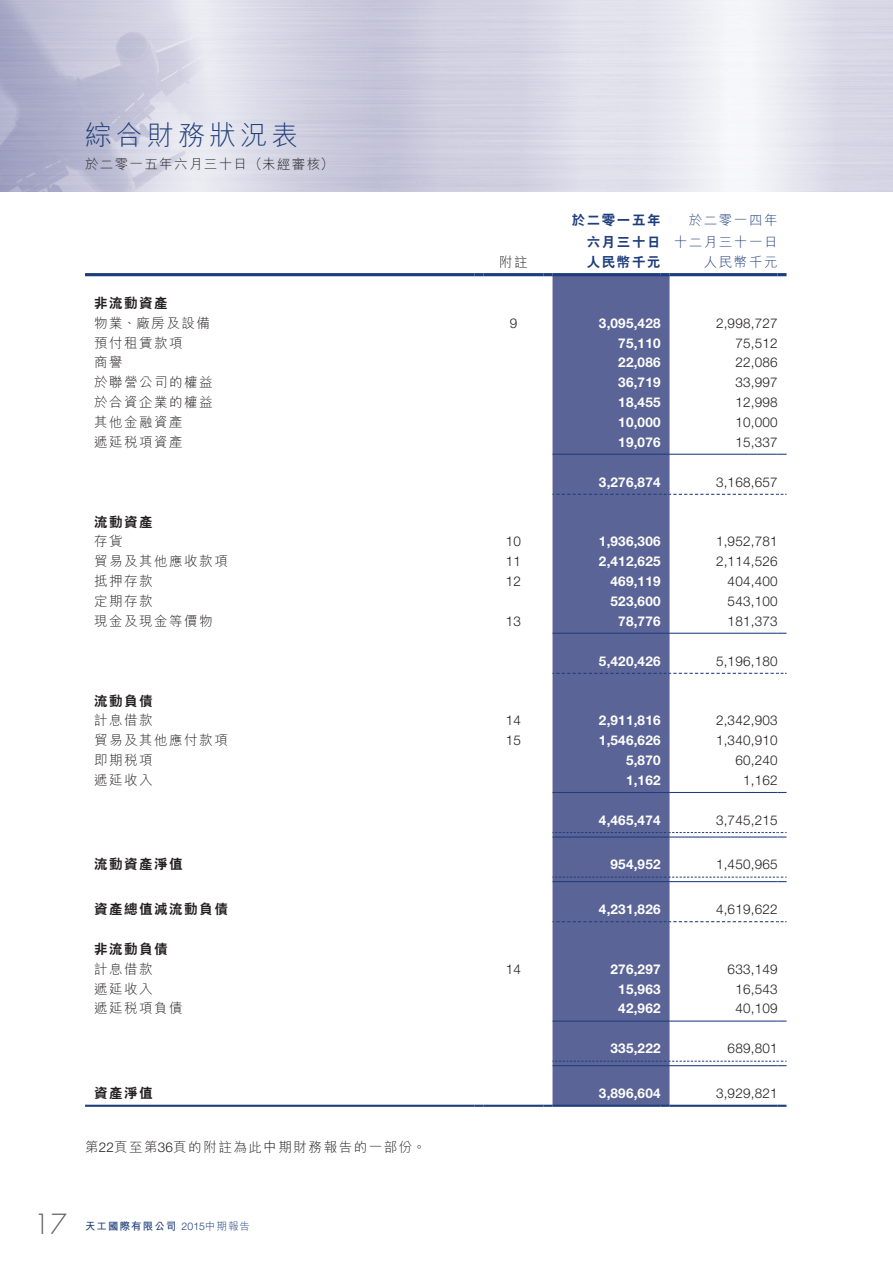
<style>
.page{position:relative;width:893px;height:1263px;background:#fff}
.page>*{position:absolute;margin:0;border:0;box-sizing:border-box;transform-origin:0 0}
.t1{font:300 27px "M Hei HK";letter-spacing:.15em;color:#1e3d7b}
.t2{font:300 27px "Futura Std";color:#636366}
._01_Body_Text{font:300 13.5px "Helvetica Neue LT Std";letter-spacing:.015em;color:#231f20}
._01_Body_Text-2{font:700 13.5px "Helvetica Neue LT Std";letter-spacing:.015em;color:#fff}
._15_Table_Stub{font:300 13.5px "M Hei HK";letter-spacing:.115em;color:#231f20}
._11_P0{font:300 13.5px "M Hei HK";letter-spacing:.115em;color:#231f20}
._15_Table_Stub-2{font:800 13.5px "C Hei 2 HK";letter-spacing:.115em;color:#231f20}
._01_Body_Text-3{font:300 13.5px/22.5px "M Hei HK";letter-spacing:.115em;color:#1e3d7b;text-align:right}
._01_Body_Text-4{font:800 13.5px/22.5px "C Hei 2 HK";letter-spacing:.115em;color:#1e3d7b;text-align:right}
._01_Body_Text-5{font:300 13.5px "M Hei HK";color:#231f20}
.t3{font:300 10.5px "Helvetica Neue LT Std";color:#1e3d7b}
.t4{font:700 10.5px "M Hei HK";letter-spacing:.1em;color:#1e3d7b}
.s1{font-family:"Helvetica Neue LT Std"}
.s2{font-family:"M Hei HK"}
</style>
<div class="page">
<div style="left:552px;top:276px;width:117px;height:829px;background:#5b6497"></div>
<hr style="left:85px;top:273px;width:389px;height:3px;background:#1e3d7b">
<svg style="left:474px;top:273px;width:9px;height:3px"></svg>
<hr style="left:483px;top:273px;width:60px;height:3px;background:#1e3d7b">
<svg style="left:543px;top:273px;width:9px;height:3px"></svg>
<hr style="left:552px;top:273px;width:108px;height:3px;background:#1e3d7b">
<svg style="left:660px;top:273px;width:9px;height:3px"></svg>
<hr style="left:669px;top:273px;width:108px;height:3px;background:#1e3d7b">
<svg style="left:777px;top:273px;width:9px;height:3px"></svg>
<hr style="left:85px;top:1105px;width:389px;height:2px;background:#1e3d7b">
<svg style="left:474px;top:1105px;width:9px;height:2px"></svg>
<hr style="left:483px;top:1105px;width:60px;height:2px;background:#1e3d7b">
<svg style="left:543px;top:1105px;width:9px;height:2px"></svg>
<hr style="left:552px;top:1105px;width:108px;height:2px;background:#1e3d7b">
<svg style="left:660px;top:1105px;width:9px;height:2px"></svg>
<hr style="left:669px;top:1105px;width:108px;height:2px;background:#1e3d7b">
<svg style="left:777px;top:1105px;width:9px;height:2px"></svg>
<svg style="left:552px;top:921px;width:234px;height:1px"></svg>
<hr style="left:552px;top:1020px;width:108px;height:2px;background:#1e3d7b">
<svg style="left:660px;top:1020px;width:9px;height:2px"></svg>
<hr style="left:669px;top:1020px;width:108px;height:2px;background:#1e3d7b">
<svg style="left:777px;top:1020px;width:9px;height:2px"></svg>
<svg style="left:552px;top:1061px;width:234px;height:5px"></svg>
<svg style="left:552px;top:877px;width:234px;height:5px"></svg>
<hr style="left:552px;top:454px;width:108px;height:1px;background:#1e3d7b">
<hr style="left:669px;top:454px;width:108px;height:1px;background:#1e3d7b">
<hr style="left:552px;top:633px;width:108px;height:1px;background:#1e3d7b">
<hr style="left:669px;top:633px;width:108px;height:1px;background:#1e3d7b">
<hr style="left:552px;top:792px;width:108px;height:1px;background:#1e3d7b">
<hr style="left:669px;top:792px;width:108px;height:1px;background:#1e3d7b">
<svg style="left:552px;top:494px;width:234px;height:1px"></svg>
<svg style="left:552px;top:673px;width:234px;height:1px"></svg>
<svg style="left:552px;top:832px;width:234px;height:5px"></svg>
<h1 class="t1" style="left:85px;top:116px;width:215px">綜合財務狀況表</h1>
<p class="_11_P0" style="left:85px;top:154px;width:250px">於二零一五年六月三十日（未經審核(</p>
<p class="_15_Table_Stub-2" style="left:94px;top:294px;width:75px">非流動資產</p>
<p class="_15_Table_Stub" style="left:94px;top:313px;width:118px">物業、廠房及設備</p>
<p class="_15_Table_Stub" style="left:94px;top:333px;width:90px">預付租賃款項</p>
<p class="_15_Table_Stub" style="left:94px;top:353px;width:30px">商譽</p>
<p class="_15_Table_Stub" style="left:94px;top:373px;width:120px">於聯營公司的權益</p>
<p class="_15_Table_Stub" style="left:94px;top:392px;width:120px">於合資企業的權益</p>
<p class="_15_Table_Stub" style="left:94px;top:412px;width:90px">其他金融資產</p>
<p class="_15_Table_Stub" style="left:94px;top:432px;width:90px">遞延稅項資產</p>
<p class="_15_Table_Stub-2" style="left:94px;top:513px;width:60px">流動資產</p>
<p class="_15_Table_Stub" style="left:94px;top:532px;width:30px">存貨</p>
<p class="_15_Table_Stub" style="left:94px;top:552px;width:135px">貿易及其他應收款項</p>
<p class="_15_Table_Stub" style="left:94px;top:571px;width:60px">抵押存款</p>
<p class="_15_Table_Stub" style="left:94px;top:591px;width:60px">定期存款</p>
<p class="_15_Table_Stub" style="left:94px;top:611px;width:120px">現金及現金等價物</p>
<p class="_15_Table_Stub-2" style="left:94px;top:692px;width:60px">流動負債</p>
<p class="_15_Table_Stub" style="left:94px;top:711px;width:60px">計息借款</p>
<p class="_15_Table_Stub" style="left:94px;top:731px;width:135px">貿易及其他應付款項</p>
<p class="_15_Table_Stub" style="left:94px;top:750px;width:60px">即期稅項</p>
<p class="_15_Table_Stub" style="left:94px;top:770px;width:60px">遞延收入</p>
<p class="_15_Table_Stub-2" style="left:94px;top:855px;width:90px">流動資產淨值</p>
<p class="_15_Table_Stub-2" style="left:94px;top:900px;width:135px">資產總值減流動負債</p>
<p class="_15_Table_Stub-2" style="left:94px;top:940px;width:75px">非流動負債</p>
<p class="_15_Table_Stub" style="left:94px;top:959px;width:60px">計息借款</p>
<p class="_15_Table_Stub" style="left:94px;top:979px;width:60px">遞延收入</p>
<p class="_15_Table_Stub" style="left:94px;top:999px;width:90px">遞延稅項負債</p>
<p class="_15_Table_Stub-2" style="left:94px;top:1084px;width:60px">資產淨值</p>
<p class="_11_P0" style="left:85px;top:1137px;width:342px">第<span class="s1">22</span>頁至第<span class="s1">36</span>頁的附註為此中期財務報告的一部份。</p>
<p class="t2" style="left:33px;top:1208px;width:35px">17</p>
<p class="t3" style="left:182px;top:1220px;width:70px">2015<span class="s2">中期報告</span></p>
<p class="t4" style="left:85px;top:1218px;width:93px">天工國際有限公司</p>
<p class="_01_Body_Text-5" style="left:499px;top:252px;width:30px">附註</p>
<p class="_01_Body_Text-4" style="left:572px;top:209px;width:90px">於二零一五年六月三十日</p>
<p class="_01_Body_Text-3" style="left:674px;top:208px;width:105px">於二零一四年十二月三十一日</p>
<p class="_01_Body_Text-3" style="left:704px;top:250px;width:75px">人民幣千元</p>
<p class="_01_Body_Text-4" style="left:587px;top:251px;width:75px">人民幣千元</p>
<p class="_01_Body_Text" style="left:510px;top:315px;width:9px">9</p>
<p class="_01_Body_Text-2" style="left:599px;top:315px;width:63px">3,095,428</p>
<p class="_01_Body_Text" style="left:716px;top:315px;width:63px">2,998,727</p>
<p class="_01_Body_Text-2" style="left:618px;top:334px;width:44px">75,110</p>
<p class="_01_Body_Text" style="left:735px;top:335px;width:44px">75,512</p>
<p class="_01_Body_Text-2" style="left:618px;top:354px;width:44px">22,086</p>
<p class="_01_Body_Text" style="left:735px;top:354px;width:44px">22,086</p>
<p class="_01_Body_Text-2" style="left:618px;top:374px;width:44px">36,719</p>
<p class="_01_Body_Text" style="left:735px;top:374px;width:44px">33,997</p>
<p class="_01_Body_Text-2" style="left:618px;top:394px;width:44px">18,455</p>
<p class="_01_Body_Text" style="left:735px;top:394px;width:44px">12,998</p>
<p class="_01_Body_Text-2" style="left:618px;top:414px;width:44px">10,000</p>
<p class="_01_Body_Text" style="left:735px;top:414px;width:44px">10,000</p>
<p class="_01_Body_Text-2" style="left:618px;top:433px;width:44px">19,076</p>
<p class="_01_Body_Text" style="left:735px;top:433px;width:44px">15,337</p>
<p class="_01_Body_Text-2" style="left:599px;top:473px;width:63px">3,276,874</p>
<p class="_01_Body_Text" style="left:716px;top:473px;width:63px">3,168,657</p>
<p class="_01_Body_Text" style="left:506px;top:533px;width:17px">10</p>
<p class="_01_Body_Text-2" style="left:599px;top:533px;width:63px">1,936,306</p>
<p class="_01_Body_Text" style="left:716px;top:533px;width:63px">1,952,781</p>
<p class="_01_Body_Text" style="left:506px;top:553px;width:17px">11</p>
<p class="_01_Body_Text-2" style="left:599px;top:553px;width:63px">2,412,625</p>
<p class="_01_Body_Text" style="left:716px;top:553px;width:63px">2,114,526</p>
<p class="_01_Body_Text" style="left:506px;top:573px;width:17px">12</p>
<p class="_01_Body_Text-2" style="left:611px;top:573px;width:51px">469,119</p>
<p class="_01_Body_Text" style="left:728px;top:573px;width:51px">404,400</p>
<p class="_01_Body_Text-2" style="left:611px;top:593px;width:51px">523,600</p>
<p class="_01_Body_Text" style="left:728px;top:593px;width:51px">543,100</p>
<p class="_01_Body_Text" style="left:506px;top:612px;width:17px">13</p>
<p class="_01_Body_Text-2" style="left:618px;top:612px;width:44px">78,776</p>
<p class="_01_Body_Text" style="left:728px;top:612px;width:51px">181,373</p>
<p class="_01_Body_Text-2" style="left:599px;top:652px;width:63px">5,420,426</p>
<p class="_01_Body_Text" style="left:716px;top:652px;width:63px">5,196,180</p>
<p class="_01_Body_Text" style="left:506px;top:712px;width:17px">14</p>
<p class="_01_Body_Text-2" style="left:599px;top:712px;width:63px">2,911,816</p>
<p class="_01_Body_Text" style="left:716px;top:712px;width:63px">2,342,903</p>
<p class="_01_Body_Text" style="left:506px;top:732px;width:17px">15</p>
<p class="_01_Body_Text-2" style="left:599px;top:732px;width:63px">1,546,626</p>
<p class="_01_Body_Text" style="left:716px;top:732px;width:63px">1,340,910</p>
<p class="_01_Body_Text-2" style="left:626px;top:752px;width:36px">5,870</p>
<p class="_01_Body_Text" style="left:735px;top:752px;width:44px">60,240</p>
<p class="_01_Body_Text-2" style="left:626px;top:772px;width:36px">1,162</p>
<p class="_01_Body_Text" style="left:743px;top:772px;width:36px">1,162</p>
<p class="_01_Body_Text-2" style="left:599px;top:812px;width:63px">4,465,474</p>
<p class="_01_Body_Text" style="left:716px;top:812px;width:63px">3,745,215</p>
<p class="_01_Body_Text-2" style="left:611px;top:856px;width:51px">954,952</p>
<p class="_01_Body_Text" style="left:716px;top:856px;width:63px">1,450,965</p>
<p class="_01_Body_Text-2" style="left:599px;top:901px;width:63px">4,231,826</p>
<p class="_01_Body_Text" style="left:716px;top:901px;width:63px">4,619,622</p>
<p class="_01_Body_Text" style="left:506px;top:961px;width:17px">14</p>
<p class="_01_Body_Text-2" style="left:611px;top:961px;width:51px">276,297</p>
<p class="_01_Body_Text" style="left:728px;top:961px;width:51px">633,149</p>
<p class="_01_Body_Text-2" style="left:618px;top:980px;width:44px">15,963</p>
<p class="_01_Body_Text" style="left:735px;top:980px;width:44px">16,543</p>
<p class="_01_Body_Text-2" style="left:618px;top:1000px;width:44px">42,962</p>
<p class="_01_Body_Text" style="left:735px;top:1000px;width:44px">40,109</p>
<p class="_01_Body_Text-2" style="left:611px;top:1040px;width:51px">335,222</p>
<p class="_01_Body_Text" style="left:728px;top:1040px;width:51px">689,801</p>
<p class="_01_Body_Text-2" style="left:599px;top:1085px;width:63px">3,896,604</p>
<p class="_01_Body_Text" style="left:716px;top:1085px;width:63px">3,929,821</p>
</div>
